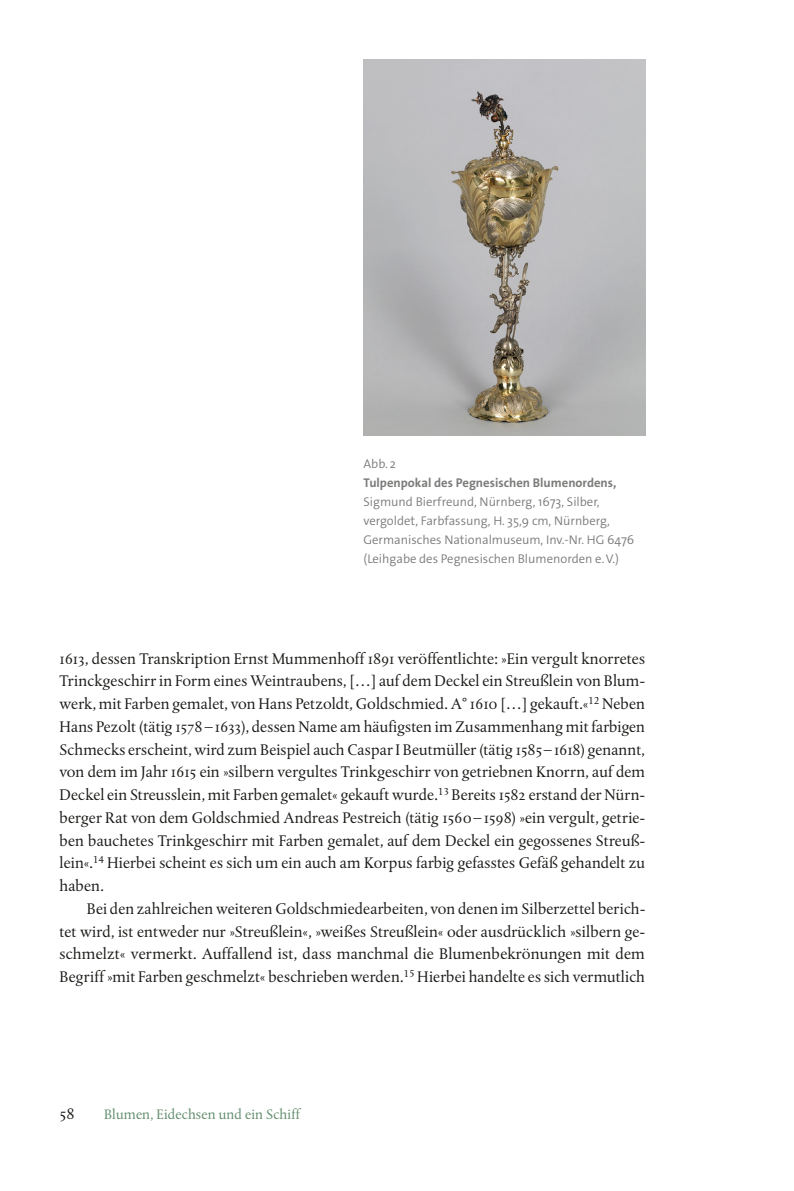
<style>
.page{position:relative;width:794px;height:1191px;background:#fff}
.page>*{position:absolute;margin:0;border:0;box-sizing:border-box;transform-origin:0 0}
.t1{font:16.1px/22.8px "DTL Albertina ST";color:#1a1a18;text-align:justify}
.t2{font:14.35px "DTL Albertina ST";letter-spacing:.005em;color:#628d6c}
.t3{font:300 12.6px/18.9px "The Sans Os F";color:#7b7b7a}
.t4{font:700 12.6px "The Sans Os F";color:#7b7b7a}
</style>
<div class="page">
<img style="left:363px;top:60px;width:282px;height:375px">
<p class="t3" style="left:363px;top:454px;width:34px">Abb. 2</p>
<p class="t4" style="left:363px;top:475px;width:254px">Tulpenpokal des Pegnesischen Blumenordens,</p>
<p class="t3" style="left:363px;top:492px;width:272px">Sigmund Bierfreund, Nürnberg, 1673, Silber, vergoldet, Farbfassung, H. 35,9 cm, Nürnberg, Germanisches Nationalmuseum, Inv.-Nr. HG 6476 (Leihgabe des Pegnesischen Blumenorden e.V.)</p>
<p class="t1" style="left:60px;top:647px;width:587px">1613, dessen Transkription Ernst Mummenhoff 1891 veröffentlichte: »Ein vergult knorretes Trinckgeschirr in Form eines Weintraubens, […] auf dem Deckel ein Streußlein von Blum&shy;werk, mit Farben gemalet, von Hans Petzoldt, Goldschmied. A° 1610 […] gekauft.«<sup>12</sup> Neben Hans Pezolt (tätig 1578 – 1633), dessen Name am häufigsten im Zusammenhang mit farbigen Schmecks erscheint, wird zum Beispiel auch Caspar I Beutmüller (tätig 1585– 1618) genannt, von dem im Jahr 1615 ein »silbern vergultes Trinkgeschirr von getriebnen Knorrn, auf dem Deckel ein Streusslein, mit Farben gemalet« gekauft wurde.<sup>13</sup> Bereits 1582 erstand der Nürn&shy;berger Rat von dem Goldschmied Andreas Pestreich (tätig 1560– 1598) »ein vergult, getrie&shy;ben bauchetes Trinkgeschirr mit Farben gemalet, auf dem Deckel ein gegossenes Streuß&shy;lein«.<sup>14</sup> Hierbei scheint es sich um ein auch am Korpus farbig gefasstes Gefäß gehandelt zu haben.</p>
<p class="t1" style="left:60px;top:897px;width:587px;text-indent:27px">Bei den zahlreichen weiteren Goldschmiedearbeiten, von denen im Silberzettel berich&shy;tet wird, ist entweder nur »Streußlein«, »weißes Streußlein« oder ausdrücklich »silbern ge&shy;schmelzt« vermerkt. Auffallend ist, dass manchmal die Blumenbekrönungen mit dem Begriff »mit Farben geschmelzt« beschrieben werden.<sup>15</sup> Hierbei handelte es sich vermutlich</p>
<p class="t1" style="left:60px;top:1102px;width:17px">58</p>
<p class="t2" style="left:104px;top:1105px;width:197px">Blumen, Eidechsen und ein Schiff</p>
</div>
